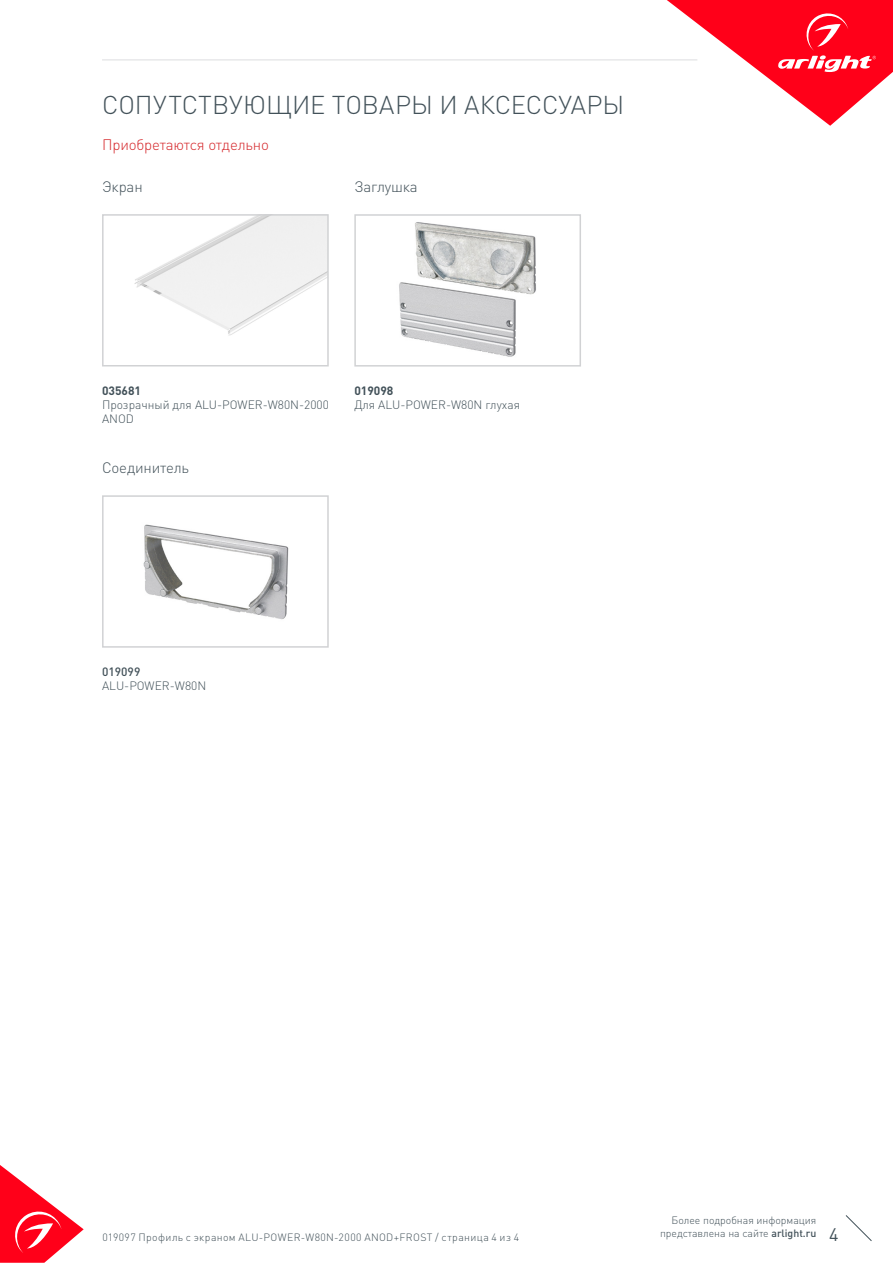
<style>
.page{position:relative;width:893px;height:1263px;background:#fff}
.page>*{position:absolute;margin:0;border:0;box-sizing:border-box;transform-origin:0 0}
.t1{font:300 25.5px "DIN Pro";color:#425159}
.t2{font:18px "DIN Pro";color:#425159}
.t3{font:300 15px "DIN Pro";letter-spacing:-.01em;color:#425159}
.t4{font:300 15px "DIN Pro";letter-spacing:-.01em;color:#d5262a}
.t5{font:300 12px/14.4px "DIN Pro";color:#425159}
.t6{font:500 12px "DIN Pro";color:#425159}
.t7{font:300 10.5px "DIN Pro";letter-spacing:.04em;color:#425159}
.t8{font:300 10.5px "DIN Pro";color:#425159}
.s1{font-weight:700}
.s2{font-weight:500}
</style>
<div class="page">
<svg style="left:0;top:1165px;width:84px;height:98px"></svg>
<svg style="left:845px;top:1215px;width:27px;height:26px"></svg>
<svg style="left:667px;top:0;width:226px;height:126px"></svg>
<hr style="left:102px;top:60px;width:595px;height:1px;background:#dcdddf">
<img style="left:134px;top:217px;width:192px;height:119px">
<div style="left:102px;top:214px;width:227px;height:152px;border:2px solid #d1d2d4"></div>
<img style="left:143px;top:524px;width:146px;height:96px">
<div style="left:102px;top:495px;width:227px;height:153px;border:2px solid #d1d2d4"></div>
<img style="left:399px;top:222px;width:137px;height:135px">
<div style="left:354px;top:214px;width:227px;height:153px;border:2px solid #d1d2d4"></div>
<p class="t1" style="left:102px;top:87px;width:524px">СОПУТСТВУЮЩИЕ ТОВАРЫ И АКСЕССУАРЫ</p>
<p class="t4" style="left:102px;top:134px;width:168px">Приобретаются отдельно</p>
<p class="t3" style="left:102px;top:177px;width:42px">Экран</p>
<p class="t3" style="left:354px;top:177px;width:65px">Заглушка</p>
<p class="t5" style="left:102px;top:383px;width:228px"><span class="s1">035681<br></span>Прозрачный для ALU-POWER-W80N-2000<br>ANOD</p>
<p class="t5" style="left:354px;top:383px;width:167px"><span class="s1">019098<br></span>Для ALU-POWER-W80N глухая</p>
<p class="t3" style="left:102px;top:458px;width:89px">Соединитель</p>
<p class="t6" style="left:102px;top:663px;width:40px">019099</p>
<p class="t5" style="left:102px;top:678px;width:106px">ALU-POWER-W80N</p>
<p class="t8" style="left:672px;top:1213px;width:146px">Более подробная информация</p>
<p class="t8" style="left:660px;top:1226px;width:158px">представлена на сайте <span class="s2">arlight.ru</span></p>
<p class="t7" style="left:102px;top:1230px;width:418px">019097 Профиль с экраном ALU-POWER-W80N-2000 ANOD+FROST / страница 4 из 4</p>
<h2 class="t2" style="left:829px;top:1222px;width:11px">4</h2>
</div>
